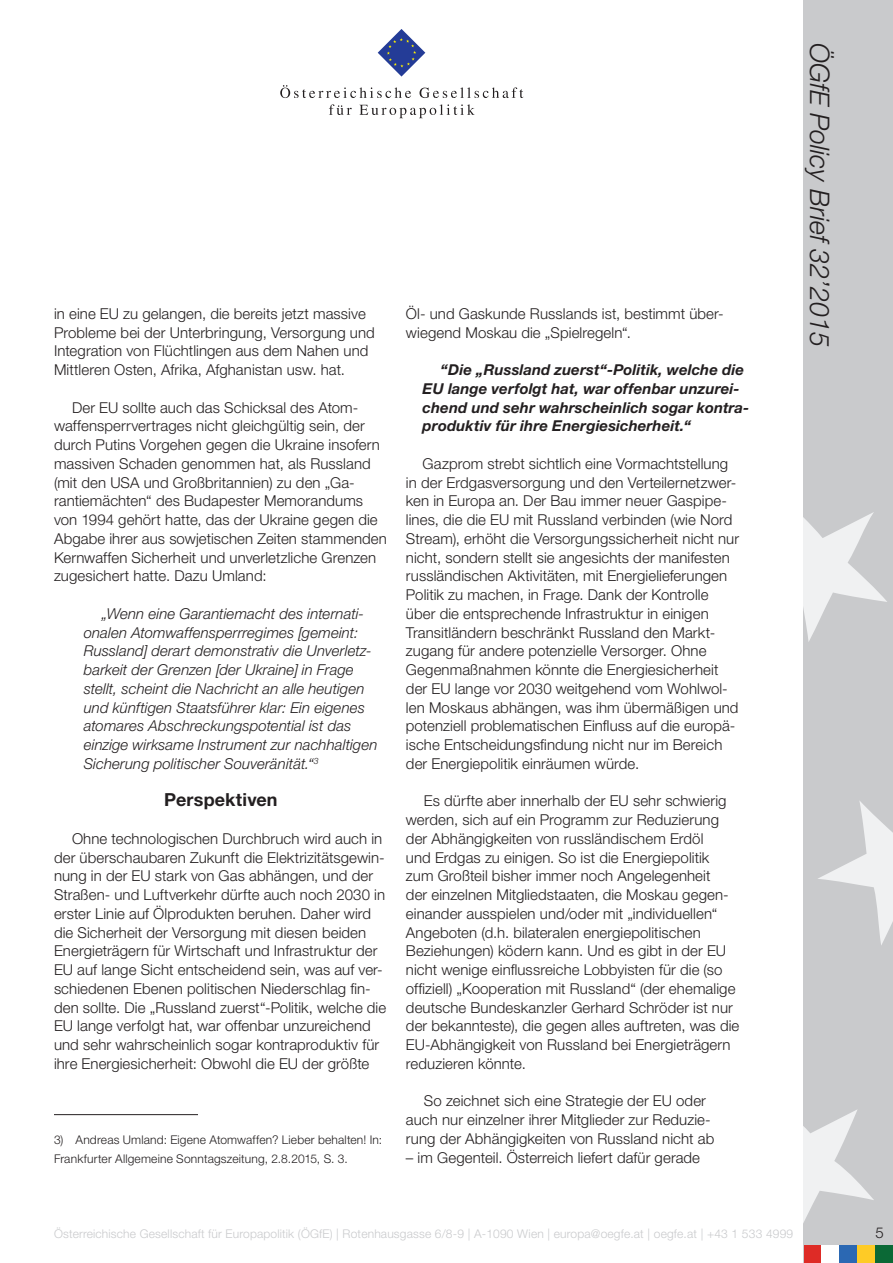
<style>
.page{position:relative;width:893px;height:1263px;background:#fff}
.page>*{position:absolute;margin:0;border:0;box-sizing:border-box;transform-origin:0 0}
.t1{font:italic 300 27px "Helvetica Neue LT Std";color:#231f20}
.Zwischenüberschrift{font:700 18px "Helvetica Neue LT Std";letter-spacing:.005em;color:#231f20}
.Standard_Paragraph{font:300 15px/18.8px "Helvetica Neue LT Std";letter-spacing:.005em;color:#231f20}
.Standard_Paragraph-2{font:italic 300 15px/18.8px "Helvetica Neue LT Std";letter-spacing:.005em;color:#231f20}
.Standard_Paragraph-3{font:italic 700 15px/18.8px "Helvetica Neue LT Std";letter-spacing:.005em;color:#231f20}
.t2{font:300 12px "Helvetica Neue LT Std";letter-spacing:.015em;color:#c9cacc}
.Footnotes{font:300 12px/18.8px "Helvetica Neue LT Std";letter-spacing:.015em;color:#231f20}
</style>
<div class="page">
<div style="left:804px;top:0;width:89px;height:1263px;background:#c9cacc"></div>
<svg style="left:804px;top:512px;width:83px;height:130px"></svg>
<svg style="left:818px;top:801px;width:75px;height:144px"></svg>
<svg style="left:804px;top:1110px;width:70px;height:111px"></svg>
<svg style="left:378px;top:29px;width:47px;height:48px"></svg>
<svg style="left:280px;top:85px;width:131px;height:13px"></svg>
<svg style="left:420px;top:87px;width:103px;height:11px"></svg>
<svg style="left:329px;top:104px;width:23px;height:11px"></svg>
<svg style="left:359px;top:104px;width:116px;height:14px"></svg>
<div style="left:857px;top:1245px;width:18px;height:18px;background:#fecb26"></div>
<div style="left:839px;top:1245px;width:18px;height:18px;background:#2b68b3"></div>
<div style="left:804px;top:1245px;width:17px;height:18px;background:#de2b26"></div>
<div style="left:875px;top:1245px;width:18px;height:18px;background:#0b6936"></div>
<div style="left:821px;top:1245px;width:18px;height:18px;background:#fff"></div>
<hr style="left:54px;top:1114px;width:144px;height:1px;background:#231f20">
<p class="Standard_Paragraph" style="left:54px;top:304px;width:322px">in eine EU zu gelangen, die bereits jetzt massive Probleme bei der Unterbringung, Versorgung und Integration von Flüchtlingen aus dem Nahen und Mittleren Osten, Afrika, Afghanistan usw. hat.</p>
<p class="Standard_Paragraph" style="left:54px;top:397px;width:334px;text-indent:18px">Der EU sollte auch das Schicksal des Atom&shy;waffensperrvertrages nicht gleichgültig sein, der durch Putins Vorgehen gegen die Ukraine insofern massiven Schaden genommen hat, als Russland (mit den USA und Großbritannien) zu den „Ga&shy;rantiemächten“ des Budapester Memorandums von 1994 gehört hatte, das der Ukraine gegen die Abgabe ihrer aus sowjetischen Zeiten stammenden Kernwaffen Sicherheit und unverletzliche Grenzen zugesichert hatte. Dazu Umland:</p>
<p class="Standard_Paragraph-2" style="left:84px;top:604px;width:295px;text-indent:18px">„Wenn eine Garantiemacht des internati&shy;onalen Atomwaffensperrregimes [gemeint:<br>Russland] derart demonstrativ die Unverletz&shy;barkeit der Grenzen [der Ukraine] in Frage stellt, scheint die Nachricht an alle heutigen und künftigen Staatsführer klar: Ein eigenes atomares Abschreckungspotential ist das einzige wirksame Instrument zur nachhaltigen Sicherung politischer Souveränität.“<sup>3</sup></p>
<p class="Zwischenüberschrift" style="left:164px;top:789px;width:115px">Perspektiven</p>
<p class="Standard_Paragraph" style="left:54px;top:829px;width:334px;text-indent:18px">Ohne technologischen Durchbruch wird auch in der überschaubaren Zukunft die Elektrizitätsgewin&shy;nung in der EU stark von Gas abhängen, und der Straßen- und Luftverkehr dürfte auch noch 2030 in erster Linie auf Ölprodukten beruhen. Daher wird die Sicherheit der Versorgung mit diesen beiden Energieträgern für Wirtschaft und Infrastruktur der EU auf lange Sicht entscheidend sein, was auf ver&shy;schiedenen Ebenen politischen Niederschlag fin&shy;den sollte. Die „Russland zuerst“-Politik, welche die EU lange verfolgt hat, war offenbar unzureichend und sehr wahrscheinlich sogar kontraproduktiv für ihre Energiesicherheit: Obwohl die EU der größte</p>
<p class="Footnotes" style="left:54px;top:1130px;width:330px">3) Andreas Umland: Eigene Atomwaffen? Lieber behalten! In:<br>Frankfurter Allgemeine Sonntagszeitung, 2.8.2015, S. 3.</p>
<p class="Standard_Paragraph" style="left:406px;top:304px;width:319px">Öl- und Gaskunde Russlands ist, bestimmt über&shy;wiegend Moskau die „Spielregeln“.</p>
<p class="Standard_Paragraph-3" style="left:423px;top:360px;width:328px;text-indent:18px">“Die „Russland zuerst“-Politik, welche die EU lange verfolgt hat, war offenbar unzurei&shy;chend und sehr wahrscheinlich sogar kontra&shy;produktiv für ihre Energiesicherheit.“</p>
<p class="Standard_Paragraph" style="left:406px;top:454px;width:335px;text-indent:17px">Gazprom strebt sichtlich eine Vormachtstellung in der Erdgasversorgung und den Verteilernetzwer&shy;ken in Europa an. Der Bau immer neuer Gaspipe&shy;lines, die die EU mit Russland verbinden (wie Nord Stream), erhöht die Versorgungssicherheit nicht nur nicht, sondern stellt sie angesichts der manifesten russländischen Aktivitäten, mit Energielieferungen Politik zu machen, in Frage. Dank der Kontrolle über die entsprechende Infrastruktur in einigen Transitländern beschränkt Russland den Markt&shy;zugang für andere potenzielle Versorger. Ohne Gegenmaßnahmen könnte die Energiesicherheit der EU lange vor 2030 weitgehend vom Wohlwol&shy;len Moskaus abhängen, was ihm übermäßigen und potenziell problematischen Einfluss auf die europä&shy;ische Entscheidungsfindung nicht nur im Bereich der Energiepolitik einräumen würde.</p>
<p class="Standard_Paragraph" style="left:406px;top:791px;width:335px;text-indent:18px">Es dürfte aber innerhalb der EU sehr schwierig werden, sich auf ein Programm zur Reduzierung der Abhängigkeiten von russländischem Erdöl<br>und Erdgas zu einigen. So ist die Energiepolitik zum Großteil bisher immer noch Angelegenheit<br>der einzelnen Mitgliedstaaten, die Moskau gegen&shy;einander ausspielen und/oder mit „individuellen“ Angeboten (d.h. bilateralen energiepolitischen Beziehungen) ködern kann. Und es gibt in der EU nicht wenige einflussreiche Lobbyisten für die (so offiziell) „Kooperation mit Russland“ (der ehemalige deutsche Bundeskanzler Gerhard Schröder ist nur der bekannteste), die gegen alles auftreten, was die EU-Abhängigkeit von Russland bei Energieträgern reduzieren könnte.</p>
<p class="Standard_Paragraph" style="left:406px;top:1091px;width:310px;text-indent:18px">So zeichnet sich eine Strategie der EU oder auch nur einzelner ihrer Mitglieder zur Reduzie&shy;rung der Abhängigkeiten von Russland nicht ab</p>
<p class="Standard_Paragraph" style="left:406px;top:1147px;width:296px">– im Gegenteil. Österreich liefert dafür gerade</p>
<h1 class="t1" style="left:836px;top:43px;width:305px;rotate:90deg">ÖGfE Policy Brief 32’2015</h1>
<p class="t2" style="left:54px;top:1226px;width:741px">Österreichische Gesellschaft für Europapolitik (ÖGfE) | Rotenhausgasse 6/8-9 | A-1090 Wien | europa@oegfe.at | oegfe.at | +43 1 533 4999</p>
<p class="Standard_Paragraph" style="left:875px;top:1222px;width:10px">5</p>
</div>
